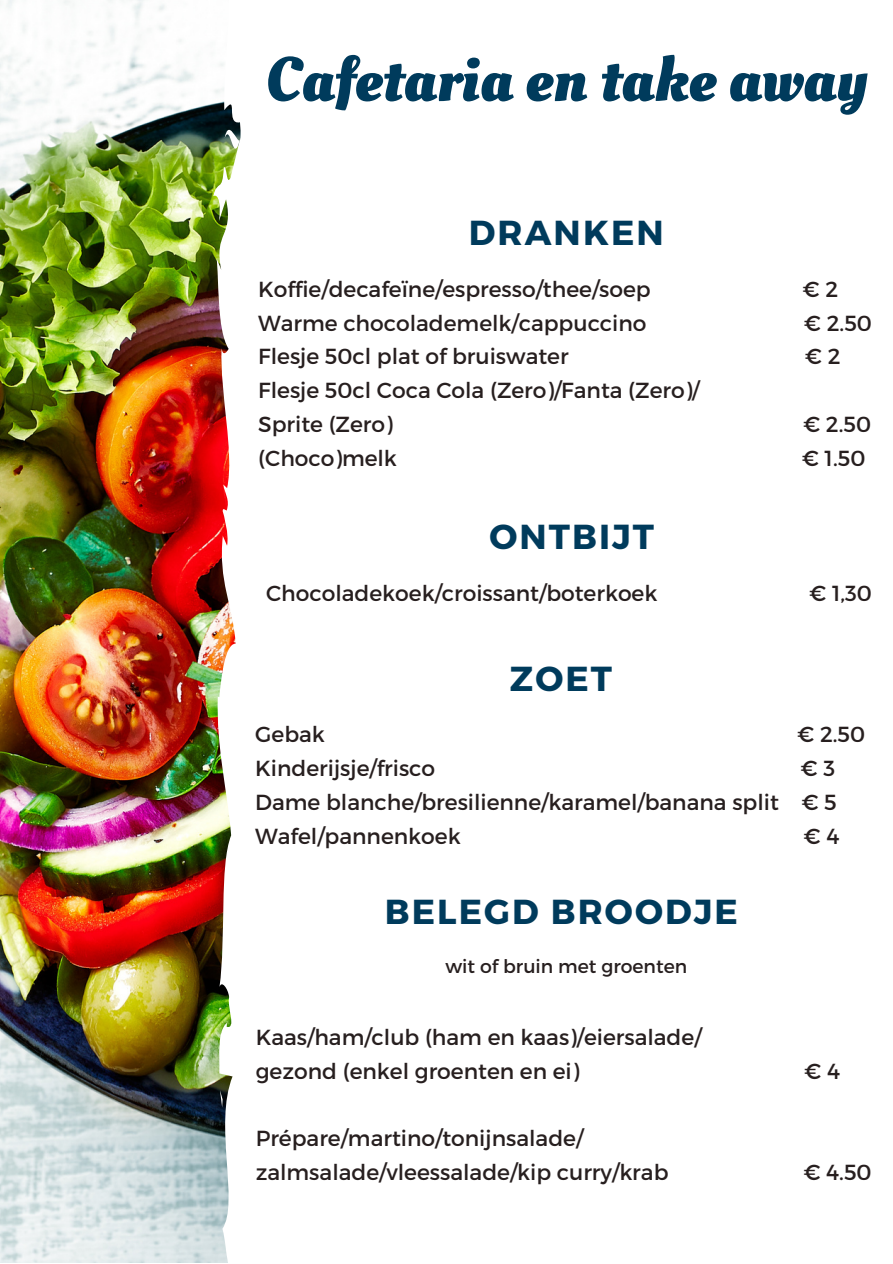
<style>
.page{position:relative;width:893px;height:1264px;background:#fff}
.page>*{position:absolute;margin:0;border:0;box-sizing:border-box;transform-origin:0 0}
.t1{font:700 62.4px "Oleo Script";color:#003b5c}
.t2{font:700 34.65px "Montserrat";letter-spacing:.06em;color:#003b5c}
.t3{font:21.75px/33.8px "Montserrat";color:#271f1f}
.t4{font:18.75px "Montserrat";color:#271f1f}
</style>
<div class="page">
<img style="left:0;top:0;width:213px;height:1262px">
<img style="left:213px;top:63px;width:28px;height:1199px">
<svg style="left:220px;top:1090px;width:2px;height:17px"></svg>
<h1 class="t1" style="left:265px;top:38px;width:603px">Cafetaria en take away</h1>
<h2 class="t2" style="left:469px;top:210px;width:196px">DRANKEN</h2>
<p class="t3" style="left:258px;top:271px;width:394px">Koffie/decafeïne/espresso/thee/soep</p>
<p class="t3" style="left:802px;top:271px;width:37px">€ 2</p>
<p class="t3" style="left:258px;top:305px;width:390px">Warme chocolademelk/cappuccino</p>
<p class="t3" style="left:803px;top:305px;width:69px">€ 2.50</p>
<p class="t3" style="left:258px;top:339px;width:312px">Flesje 50cl plat of bruiswater</p>
<p class="t3" style="left:804px;top:339px;width:37px">€ 2</p>
<p class="t3" style="left:258px;top:372px;width:442px">Flesje 50cl Coca Cola (Zero)/Fanta (Zero)/<br>Sprite (Zero)</p>
<p class="t3" style="left:803px;top:406px;width:69px">€ 2.50</p>
<p class="t3" style="left:258px;top:440px;width:140px">(Choco)melk</p>
<p class="t3" style="left:801px;top:440px;width:65px">€ 1.50</p>
<h2 class="t2" style="left:489px;top:514px;width:166px">ONTBIJT</h2>
<p class="t3" style="left:266px;top:575px;width:393px">Chocoladekoek/croissant/boterkoek</p>
<p class="t3" style="left:809px;top:575px;width:64px">€ 1,30</p>
<h2 class="t2" style="left:510px;top:656px;width:104px">ZOET</h2>
<p class="t3" style="left:255px;top:716px;width:71px">Gebak</p>
<p class="t3" style="left:797px;top:716px;width:69px">€ 2.50</p>
<p class="t3" style="left:255px;top:750px;width:181px">Kinderijsje/frisco</p>
<p class="t3" style="left:255px;top:750px;width:583px;text-align:justify;text-indent:545px">€ 3<br>Dame blanche/bresilienne/karamel/banana split € 5<br>Wafel/pannenkoek</p>
<p class="t3" style="left:803px;top:817px;width:37px">€ 4</p>
<h2 class="t2" style="left:385px;top:889px;width:354px">BELEGD BROODJE</h2>
<p class="t4" style="left:445px;top:954px;width:243px">wit of bruin met groenten</p>
<p class="t3" style="left:256px;top:1019px;width:447px">Kaas/ham/club (ham en kaas)/eiersalade/ gezond (enkel groenten en ei)</p>
<p class="t3" style="left:256px;top:1120px;width:414px">Prépare/martino/tonijnsalade/ zalmsalade/vleessalade/kip curry/krab</p>
<p class="t3" style="left:804px;top:1053px;width:37px">€ 4</p>
<p class="t3" style="left:803px;top:1154px;width:70px">€ 4.50</p>
</div>
